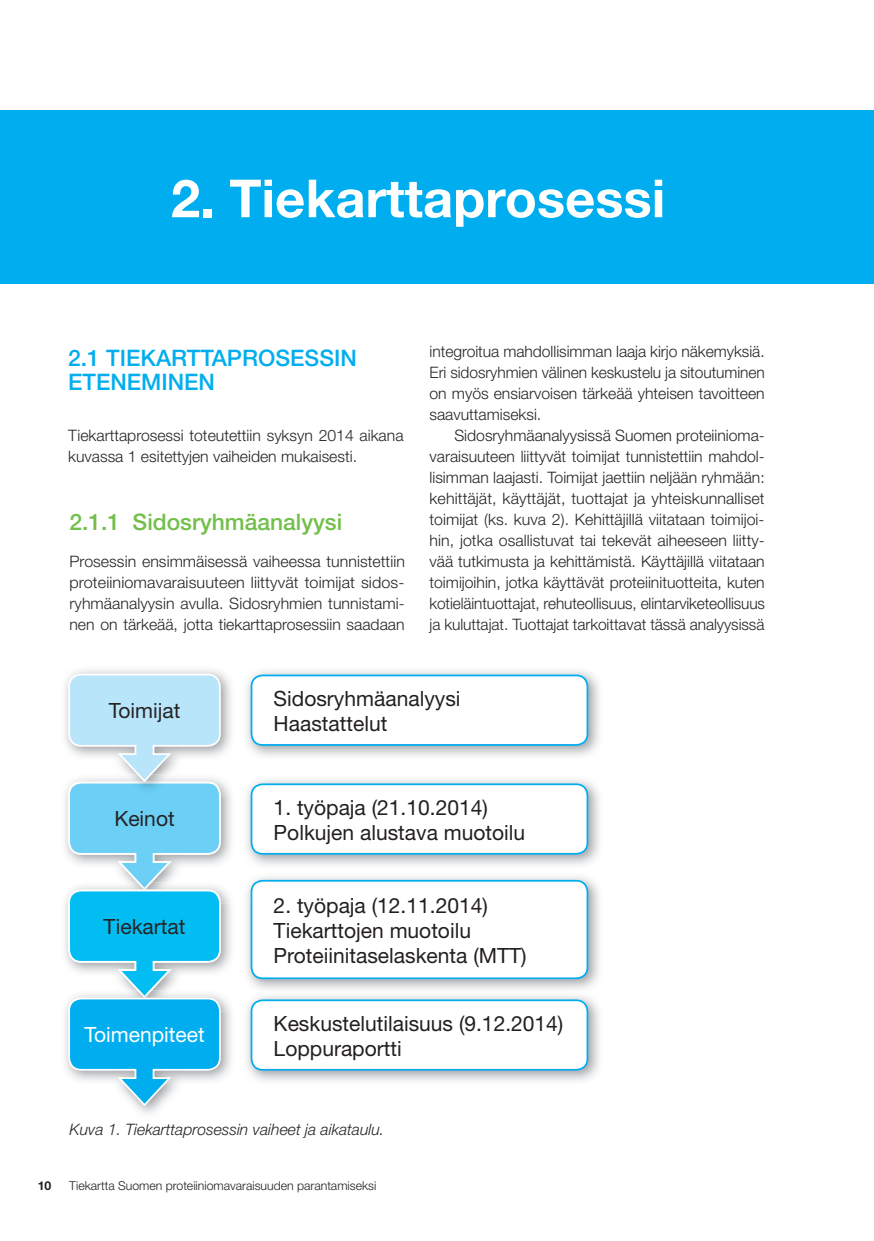
<style>
.page{position:relative;width:874px;height:1241px;background:#fff}
.page>*{position:absolute;margin:0;border:0;box-sizing:border-box;transform-origin:0 0}
.t1{font:700 52.5px "Helvetica Neue";color:#fff}
.t2{font:500 22.75px/24.5px "Helvetica Neue";color:#00aeef}
.t3{font:500 22.75px "Helvetica Neue";color:#72bf4b}
.t4{font:21px/25.2px "Helvetica Neue";color:#231f20}
.t5{font:21px "Helvetica Neue";color:#262324}
.t6{font:21px "Helvetica Neue";color:#fff}
.t7{font:300 15.75px/21px "Helvetica Neue";color:#262324;text-align:justify}
.t8{font:italic 300 15.75px "Helvetica Neue";color:#262324}
.t9{font:300 12.25px "Helvetica Neue";color:#231f20}
.t10{font:700 12.25px "Helvetica Neue";color:#231f20}
</style>
<div class="page">
<div style="left:0;top:110px;width:873px;height:174px;background:#00aeef"></div>
<img style="left:247px;top:671px;width:352px;height:85px">
<div style="left:251px;top:675px;width:336px;height:69px;background:#fff;border-radius:11px"></div>
<div style="left:250px;top:674px;width:338px;height:71px;border:2px solid #00aeef;border-radius:11px"></div>
<img style="left:247px;top:780px;width:352px;height:85px">
<div style="left:251px;top:784px;width:336px;height:69px;background:#fff;border-radius:11px"></div>
<div style="left:250px;top:783px;width:338px;height:71px;border:2px solid #00aeef;border-radius:11px"></div>
<img style="left:247px;top:877px;width:352px;height:113px">
<div style="left:251px;top:880px;width:336px;height:98px;background:#fff;border-radius:11px"></div>
<div style="left:250px;top:879px;width:338px;height:100px;border:2px solid #00aeef;border-radius:11px"></div>
<img style="left:247px;top:996px;width:352px;height:85px">
<div style="left:251px;top:1000px;width:336px;height:69px;background:#fff;border-radius:11px"></div>
<div style="left:250px;top:999px;width:338px;height:71px;border:2px solid #00aeef;border-radius:11px"></div>
<svg style="left:67px;top:672px;width:154px;height:435px"></svg>
<h1 class="t1" style="left:171px;top:166px;width:495px">2. Tiekarttaprosessi</h1>
<h2 class="t2" style="left:68px;top:345px;width:290px">2.1 TIEKARTTAPROSESSIN<br>ETENEMINEN</h2>
<p class="t7" style="left:68px;top:425px;width:336px">Tiekarttaprosessi toteutettiin syksyn 2014 aikana kuvassa 1 esitettyjen vaiheiden mukaisesti.</p>
<h2 class="t3" style="left:69px;top:508px;width:274px">2.1.1 Sidosryhmäanalyysi</h2>
<p class="t7" style="left:69px;top:551px;width:337px">Prosessin ensimmäisessä vaiheessa tunnistettiin proteiiniomavaraisuuteen liittyvät toimijat sidos&shy;ryhmäanalyysin avulla. Sidosryhmien tunnistami&shy;nen on tärkeää, jotta tiekarttaprosessiin saadaan</p>
<p class="t7" style="left:429px;top:341px;width:336px">integroitua mahdollisimman laaja kirjo näkemyksiä.<br>Eri sidosryhmien välinen keskustelu ja sitoutuminen on myös ensiarvoisen tärkeää yhteisen tavoitteen saavuttamiseksi.</p>
<p class="t7" style="left:429px;top:425px;width:337px;text-indent:25px">Sidosryhmäanalyysissä Suomen proteiinioma&shy;varaisuuteen liittyvät toimijat tunnistettiin mahdol&shy;lisimman laajasti. Toimijat jaettiin neljään ryhmään: kehittäjät, käyttäjät, tuottajat ja yhteiskunnalliset toimijat (ks. kuva 2). Kehittäjillä viitataan toimijoi&shy;hin, jotka osallistuvat tai tekevät aiheeseen liitty&shy;vää tutkimusta ja kehittämistä. Käyttäjillä viitataan toimijoihin, jotka käyttävät proteiinituotteita, kuten kotieläintuottajat, rehuteollisuus, elintarviketeollisuus ja kuluttajat. Tuottajat tarkoittavat tässä analyysissä</p>
<h3 class="t5" style="left:109px;top:698px;width:73px">Toimijat</h3>
<h3 class="t5" style="left:114px;top:806px;width:62px">Keinot</h3>
<h3 class="t5" style="left:104px;top:914px;width:83px">Tiekartat</h3>
<h3 class="t6" style="left:84px;top:1022px;width:122px">Toimenpiteet</h3>
<h3 class="t4" style="left:273px;top:685px;width:188px">Sidosryhmäanalyysi<br>Haastattelut</h3>
<h3 class="t4" style="left:273px;top:794px;width:253px">1. työpaja (21.10.2014)<br>Polkujen alustava muotoilu</h3>
<h3 class="t4" style="left:273px;top:892px;width:254px">2. työpaja (12.11.2014)<br>Tiekarttojen muotoilu<br>Proteiinitaselaskenta (MTT)</h3>
<h3 class="t4" style="left:273px;top:1010px;width:291px">Keskustelutilaisuus (9.12.2014)<br>Loppuraportti</h3>
<p class="t8" style="left:69px;top:1119px;width:316px">Kuva 1. Tiekarttaprosessin vaiheet ja aikataulu.</p>
<p class="t10" style="left:38px;top:1177px;width:15px">10</p>
<p class="t9" style="left:69px;top:1177px;width:309px">Tiekartta Suomen proteiiniomavaraisuuden parantamiseksi</p>
</div>
